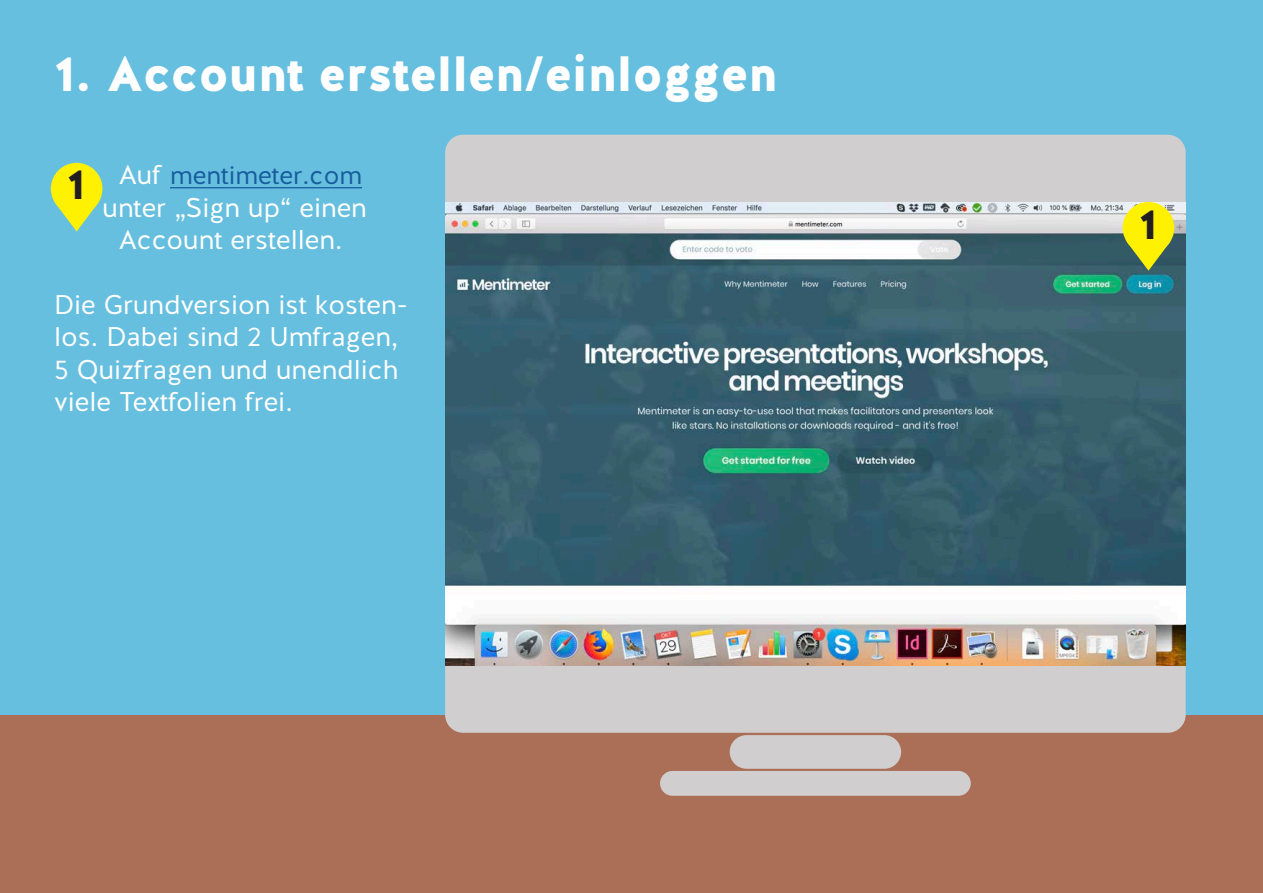
<style>
.page{position:relative;width:1263px;height:893px;background:#fff}
.page>*{position:absolute;margin:0;border:0;box-sizing:border-box;transform-origin:0 0}
.t1{font:900 49.5px "Halis GR";color:#fff}
.t2{font:900 42px "Halis GR";color:#231f20}
.t3{font:27px/32.4px "Halis GR";color:#fff}
.t4{font:25.5px "Halis GR";color:#175d9e}
.s1{font-size:27px;color:#fff}
</style>
<div class="page">
<div style="left:0;top:701px;width:1263px;height:192px;background:#ab6f58"></div>
<div style="left:0;top:0;width:1263px;height:715px;background:#67bfdf"></div>
<div style="left:445px;top:135px;width:741px;height:598px;background:#d1cecf;border-radius:18px"></div>
<img style="left:445px;top:202px;width:741px;height:463px">
<hr style="left:170px;top:187px;width:192px;height:1px;background:#175d9e">
<div style="left:730px;top:735px;width:171px;height:34px;background:#d1cecf;border-radius:17px"></div>
<div style="left:660px;top:771px;width:311px;height:25px;background:#d1cecf;border-radius:12px"></div>
<div style="left:1123px;top:202px;width:51px;height:52px;background:#fff101;border-radius:50%"></div>
<svg style="left:1126px;top:241px;width:44px;height:30px"></svg>
<div style="left:51px;top:163px;width:51px;height:51px;background:#fff101;border-radius:50%"></div>
<svg style="left:55px;top:202px;width:44px;height:29px"></svg>
<p class="t1" style="left:54px;top:41px;width:725px">1. Account erstellen/einloggen</p>
<p class="t2" style="left:67px;top:157px;width:20px">1</p>
<p class="t4" style="left:119px;top:159px;width:245px"><span class="s1">Auf</span> mentimeter.com</p>
<p class="t3" style="left:102px;top:192px;width:266px">unter „Sign up“ einen</p>
<p class="t3" style="left:119px;top:224px;width:225px">Account erstellen.</p>
<p class="t3" style="left:54px;top:289px;width:356px">Die Grundversion ist kosten&shy;los. Dabei sind 2 Umfragen,<br>5 Quizfragen und unendlich viele Textfolien frei.</p>
<p class="t2" style="left:1139px;top:197px;width:20px">1</p>
</div>
